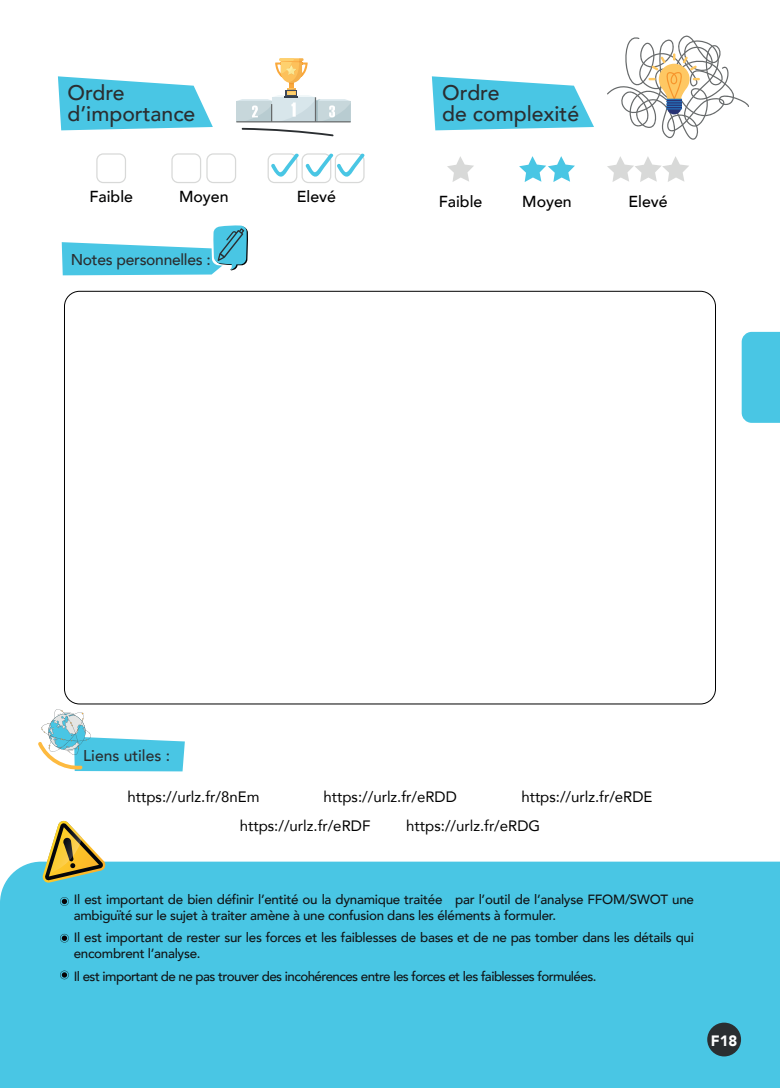
<style>
.page{position:relative;width:780px;height:1088px;background:#fff}
.page>*{position:absolute;margin:0;border:0;box-sizing:border-box;transform-origin:0 0}
.t1{font:500 21.12px/21.1px "Avenir";color:#2a2e31}
.t2{font:500 15.88px "Avenir";color:#000001}
.t3{font:500 15.62px "Avenir";letter-spacing:-.02em;color:#2a2e31}
.t4{font:500 15.62px "Avenir";color:#2a2e31}
.t5{font:15px "Avenir";color:#000001}
.t6{font:900 15px "Avenir";color:#fff}
.t7{font:500 13.38px/16px "Avenir";letter-spacing:-.02em;color:#111416}
.t8{font:500 13.38px "Avenir";letter-spacing:-.04em;color:#111416}
</style>
<div class="page">
<div style="left:0;top:861px;width:780px;height:227px;background:#49c6e4"></div>
<svg style="left:42px;top:821px;width:65px;height:62px"></svg>
<svg style="left:60px;top:897px;width:9px;height:9px"></svg>
<svg style="left:60px;top:934px;width:9px;height:8px"></svg>
<svg style="left:60px;top:970px;width:9px;height:9px"></svg>
<svg style="left:58px;top:76px;width:155px;height:54px"></svg>
<svg style="left:432px;top:76px;width:162px;height:54px"></svg>
<svg style="left:447px;top:156px;width:27px;height:26px"></svg>
<svg style="left:519px;top:156px;width:56px;height:26px"></svg>
<svg style="left:607px;top:156px;width:82px;height:26px"></svg>
<div style="left:96px;top:153px;width:30px;height:30px;border:1px solid #d8d9d8;border-radius:6px"></div>
<div style="left:171px;top:153px;width:30px;height:30px;border:1px solid #d8d9d8;border-radius:6px"></div>
<div style="left:206px;top:153px;width:30px;height:30px;border:1px solid #d8d9d8;border-radius:6px"></div>
<div style="left:301px;top:153px;width:30px;height:30px;border:1px solid #d8d9d8;border-radius:6px"></div>
<div style="left:267px;top:153px;width:30px;height:30px;border:1px solid #d8d9d8;border-radius:6px"></div>
<div style="left:335px;top:153px;width:29px;height:30px;border:1px solid #d8d9d8;border-radius:6px"></div>
<svg style="left:270px;top:153px;width:95px;height:26px"></svg>
<svg style="left:607px;top:35px;width:142px;height:105px"></svg>
<svg style="left:241px;top:128px;width:93px;height:8px"></svg>
<svg style="left:236px;top:58px;width:114px;height:64px"></svg>
<div style="left:741px;top:332px;width:39px;height:91px;background:#49c6e4"></div>
<svg style="left:38px;top:709px;width:147px;height:62px"></svg>
<svg style="left:62px;top:225px;width:186px;height:50px"></svg>
<div style="left:707px;top:1022px;width:34px;height:34px;background:#2a2e31;border-radius:50%"></div>
<h1 class="t1" style="left:67px;top:81px;width:129px">Ordre d’importance</h1>
<h1 class="t1" style="left:442px;top:81px;width:138px">Ordre<br>de complexité</h1>
<p class="t2" style="left:89px;top:183px;width:45px">Faible</p>
<p class="t2" style="left:179px;top:183px;width:51px">Moyen</p>
<p class="t2" style="left:297px;top:183px;width:41px">Elevé</p>
<p class="t2" style="left:438px;top:187px;width:45px">Faible</p>
<p class="t2" style="left:522px;top:187px;width:51px">Moyen</p>
<p class="t2" style="left:628px;top:187px;width:41px">Elevé</p>
<p class="t3" style="left:71px;top:246px;width:141px">Notes personnelles :</p>
<p class="t4" style="left:83px;top:741px;width:88px">Liens utiles :</p>
<p class="t5" style="left:127px;top:784px;width:133px">https://urlz.fr/8nEm</p>
<p class="t5" style="left:323px;top:784px;width:135px">https://urlz.fr/eRDD</p>
<p class="t5" style="left:521px;top:784px;width:133px">https://urlz.fr/eRDE</p>
<p class="t5" style="left:240px;top:813px;width:132px">https://urlz.fr/eRDF</p>
<p class="t5" style="left:406px;top:813px;width:135px">https://urlz.fr/eRDG</p>
<p class="t7" style="left:74px;top:891px;width:621px">Il est important de bien définir l’entité ou la dynamique traitée par l’outil de l’analyse FFOM/SWOT une ambiguïté sur le sujet à traiter amène à une confusion dans les éléments à formuler.</p>
<p class="t7" style="left:74px;top:929px;width:621px">Il est important de rester sur les forces et les faiblesses de bases et de ne pas tomber dans les détails qui encombrent l’analyse.</p>
<p class="t8" style="left:74px;top:964px;width:524px">Il est important de ne pas trouver des incohérences entre les forces et les faiblesses formulées.</p>
<p class="t6" style="left:710px;top:1028px;width:28px">F18</p>
</div>
